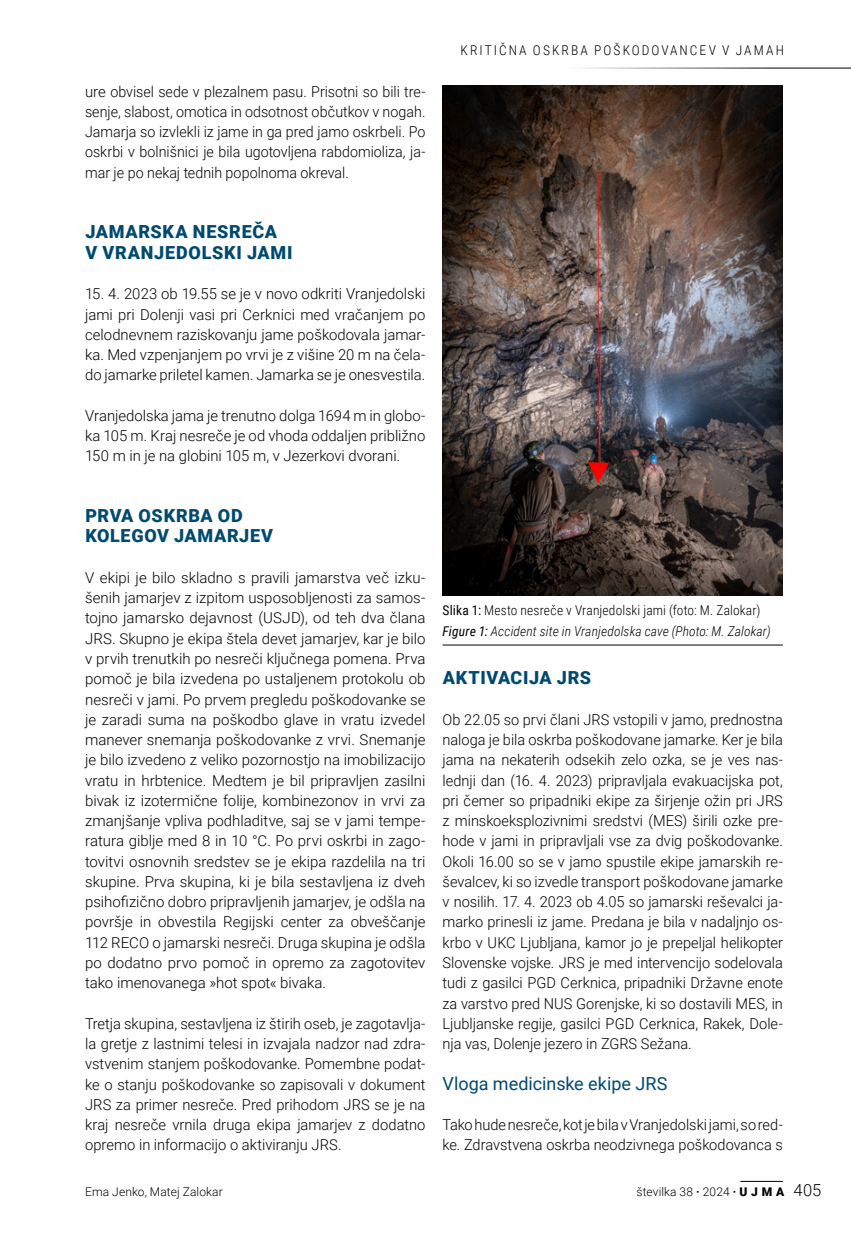
<style>
.page{position:relative;width:851px;height:1234px;background:#fff}
.page>*{position:absolute;margin:0;border:0;box-sizing:border-box;transform-origin:0 0}
._01_Naslov_Mo__12_bl{font:900 18px/20.2px "Roboto";letter-spacing:.04em;color:#004a6f}
._02_Podnaslov_Mo_cop{font:18px "Roboto";color:#004a6f}
._00_normal_10pt_SLO{font:300 15px/20.2px "Roboto";color:#000;text-align:justify}
._06_podpis_pod_sliko{font:italic 300 13.5px "Roboto Condensed";letter-spacing:.01em;color:#000}
._06_podpis_pod_sliko-2{font:300 13.5px "Roboto Condensed";letter-spacing:.02em;color:#000}
._06_podpis_pod_sliko-3{font:300 13.5px "Roboto Condensed";letter-spacing:.155em;color:#000}
.t1{font:300 12px "Roboto";letter-spacing:.01em;color:#000}
.s1{font-weight:400}
.s2{font-weight:700}
.s3{font-weight:900}
.s4{font-size:16.5px}
</style>
<div class="page">
<img style="left:442px;top:85px;width:340px;height:510px">
<hr style="left:442px;top:644px;width:340px;height:1px;background:#000">
<hr style="left:566px;top:68px;width:284px;height:1px;background:#000">
<hr style="left:740px;top:1180px;width:42px;height:1px;background:#000">
<p class="_00_normal_10pt_SLO" style="left:85px;top:81px;width:342px">ure obvisel sede v plezalnem pasu. Prisotni so bili tre&shy;senje, slabost, omotica in odsotnost občutkov v nogah.<br>Jamarja so izvlekli iz jame in ga pred jamo oskrbeli. Po oskrbi v bolnišnici je bila ugotovljena rabdomioliza, ja&shy;mar je po nekaj tednih popolnoma okreval.</p>
<p class="_01_Naslov_Mo__12_bl" style="left:85px;top:221px;width:208px">JAMARSKA NESREČA<br>V VRANJEDOLSKI JAMI</p>
<p class="_00_normal_10pt_SLO" style="left:85px;top:283px;width:342px">15. 4. 2023 ob 19.55 se je v novo odkriti Vranjedolski jami pri Dolenji vasi pri Cerknici med vračanjem po celodnevnem raziskovanju jame poškodovala jamar&shy;ka. Med vzpenjanjem po vrvi je z višine 20 m na čela&shy;do jamarke priletel kamen. Jamarka se je onesvestila.</p>
<p class="_00_normal_10pt_SLO" style="left:85px;top:405px;width:342px">Vranjedolska jama je trenutno dolga 1694 m in globo&shy;ka 105 m. Kraj nesreče je od vhoda oddaljen približno 150 m in je na globini 105 m, v Jezerkovi dvorani.</p>
<p class="_06_podpis_pod_sliko-3" style="left:460px;top:41px;width:325px">KRITIČNA OSKRBA POŠKODOVANCEV V JAMAH</p>
<p class="_01_Naslov_Mo__12_bl" style="left:85px;top:505px;width:189px">PRVA OSKRBA OD<br>KOLEGOV JAMARJEV</p>
<p class="_00_normal_10pt_SLO" style="left:85px;top:567px;width:342px">V ekipi je bilo skladno s pravili jamarstva več izku&shy;šenih jamarjev z izpitom usposobljenosti za samos&shy;tojno jamarsko dejavnost (USJD), od teh dva člana JRS. Skupno je ekipa štela devet jamarjev, kar je bilo v prvih trenutkih po nesreči ključnega pomena. Prva pomoč je bila izvedena po ustaljenem protokolu ob nesreči v jami. Po prvem pregledu poškodovanke se je zaradi suma na poškodbo glave in vratu izvedel manever snemanja poškodovanke z vrvi. Snemanje je bilo izvedeno z veliko pozornostjo na imobilizacijo vratu in hrbtenice. Medtem je bil pripravljen zasilni bivak iz izotermične folije, kombinezonov in vrvi za zmanjšanje vpliva podhladitve, saj se v jami tempe&shy;ratura giblje med 8 in 10 °C. Po prvi oskrbi in zago&shy;tovitvi osnovnih sredstev se je ekipa razdelila na tri skupine. Prva skupina, ki je bila sestavljena iz dveh psihofizično dobro pripravljenih jamarjev, je odšla na površje in obvestila Regijski center za obveščanje 112 RECO o jamarski nesreči. Druga skupina je odšla po dodatno prvo pomoč in opremo za zagotovitev tako imenovanega »hot spot« bivaka.</p>
<p class="_00_normal_10pt_SLO" style="left:85px;top:1012px;width:342px">Tretja skupina, sestavljena iz štirih oseb, je zagotavlja&shy;la gretje z lastnimi telesi in izvajala nadzor nad zdra&shy;vstvenim stanjem poškodovanke. Pomembne podat&shy;ke o stanju poškodovanke so zapisovali v dokument JRS za primer nesreče. Pred prihodom JRS se je na kraj nesreče vrnila druga ekipa jamarjev z dodatno opremo in informacijo o aktiviranju JRS.</p>
<p class="t1" style="left:85px;top:1183px;width:139px">Ema Jenko, Matej Zalokar</p>
<p class="_06_podpis_pod_sliko-2" style="left:442px;top:601px;width:319px"><span class="s1">Slika 1:</span> Mesto nesreče v Vranjedolski jami (foto: M. Zalokar)</p>
<p class="_06_podpis_pod_sliko" style="left:442px;top:621px;width:329px"><span class="s1">Figure 1:</span> Accident site in Vranjedolska cave (Photo: M. Zalokar)</p>
<p class="_01_Naslov_Mo__12_bl" style="left:443px;top:667px;width:150px">AKTIVACIJA JRS</p>
<p class="_00_normal_10pt_SLO" style="left:442px;top:708px;width:342px">Ob 22.05 so prvi člani JRS vstopili v jamo, prednostna naloga je bila oskrba poškodovane jamarke. Ker je bila jama na nekaterih odsekih zelo ozka, se je ves nas&shy;lednji dan (16. 4. 2023) pripravljala evakuacijska pot, pri čemer so pripadniki ekipe za širjenje ožin pri JRS z minskoeksplozivnimi sredstvi (MES) širili ozke pre&shy;hode v jami in pripravljali vse za dvig poškodovanke.<br>Okoli 16.00 so se v jamo spustile ekipe jamarskih re&shy;ševalcev, ki so izvedle transport poškodovane jamarke v nosilih. 17. 4. 2023 ob 4.05 so jamarski reševalci ja&shy;marko prinesli iz jame. Predana je bila v nadaljnjo os&shy;krbo v UKC Ljubljana, kamor jo je prepeljal helikopter Slovenske vojske. JRS je med intervencijo sodelovala tudi z gasilci PGD Cerknica, pripadniki Državne enote za varstvo pred NUS Gorenjske, ki so dostavili MES, in Ljubljanske regije, gasilci PGD Cerknica, Rakek, Dole&shy;nja vas, Dolenje jezero in ZGRS Sežana.</p>
<p class="_02_Podnaslov_Mo_cop" style="left:442px;top:1070px;width:226px">Vloga medicinske ekipe JRS</p>
<p class="_00_normal_10pt_SLO" style="left:442px;top:1113px;width:342px">Tako hude nesreče, kot je bila v Vranjedolski jami, so red&shy;ke. Zdravstvena oskrba neodzivnega poškodovanca s</p>
<p class="t1" style="left:636px;top:1183px;width:186px">številka 38 <span class="s2">·</span> 2024 <span class="s2">·</span> <span class="s3">U J M A</span> <span class="s4">405</span></p>
</div>
